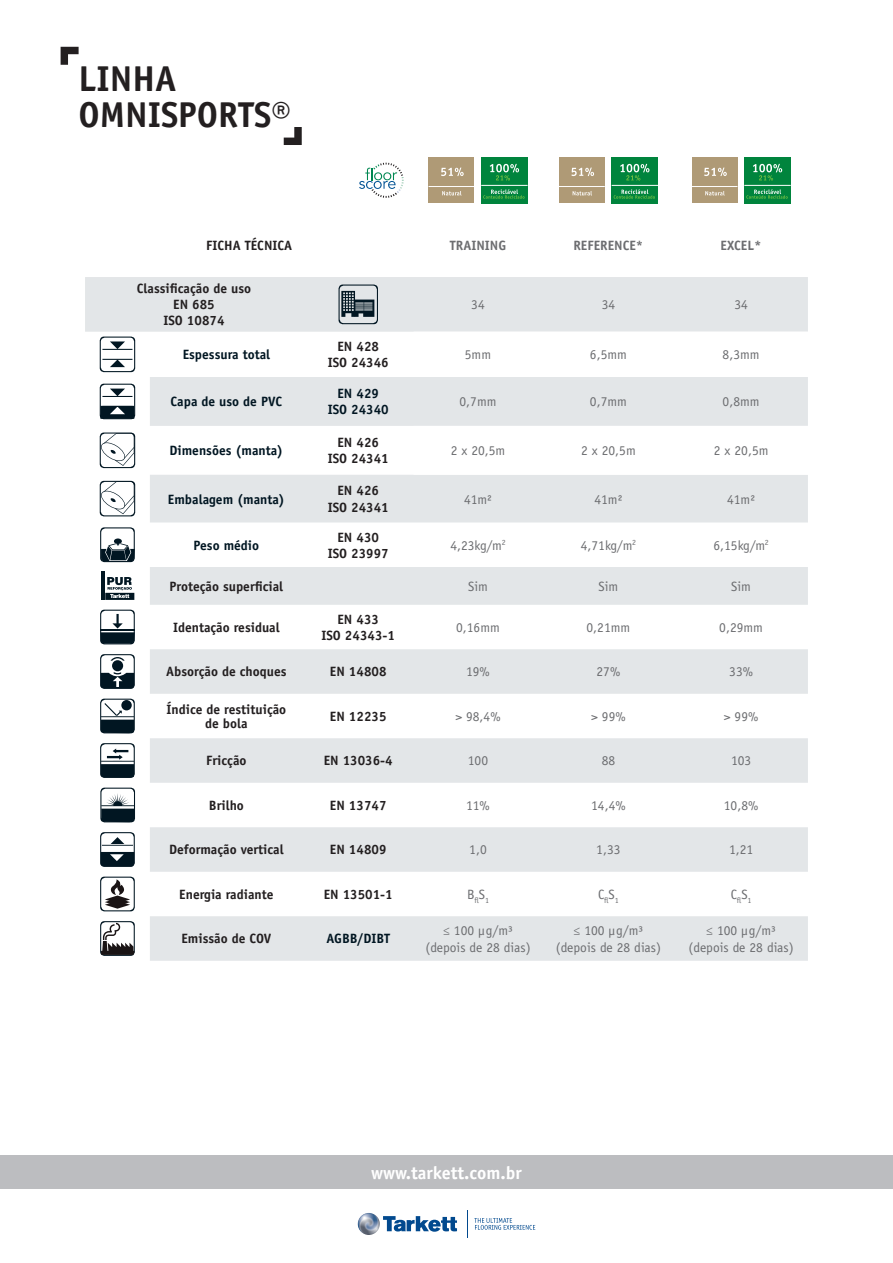
<style>
.page{position:relative;width:893px;height:1263px;background:#fff}
.page>*{position:absolute;margin:0;border:0;box-sizing:border-box;transform-origin:0 0}
.t1{font:700 36px "Officina Sans Std";color:#231f20}
.t2{font:700 18px "Officina Sans Std";color:#fff}
.t3{font:700 13.5px "Officina Sans Std";color:#231f20}
.t4{font:13.5px "Officina Sans Std";color:#6c6d70}
.t5{font:700 13.5px/16.2px "Officina Sans Std";color:#011622;text-align:center}
.t6{font:700 13.5px "Officina Sans Std";color:#6c6d70}
.t7{font:7.8px "Officina Sans Std";color:#6c6d70}
</style>
<div class="page">
<svg style="left:284px;top:127px;width:18px;height:18px"></svg>
<svg style="left:61px;top:47px;width:18px;height:18px"></svg>
<svg style="left:383px;top:1216px;width:74px;height:16px"></svg>
<svg style="left:474px;top:1218px;width:61px;height:12px"></svg>
<img style="left:358px;top:1213px;width:22px;height:22px;border-radius:11px">
<svg style="left:467px;top:1210px;width:1px;height:28px"></svg>
<div style="left:0;top:1155px;width:893px;height:34px;background:#bcbdc0"></div>
<svg style="left:85px;top:277px;width:723px;height:684px;fill:#e3e6e8"></svg>
<svg style="left:414px;top:332px;width:394px;height:45px"></svg>
<svg style="left:414px;top:426px;width:394px;height:49px"></svg>
<svg style="left:359px;top:163px;width:45px;height:35px"></svg>
<div style="left:481px;top:157px;width:46px;height:46px;background:#00843d"></div>
<hr style="left:481px;top:185px;width:47px;height:1px;background:#fff">
<svg style="left:483px;top:189px;width:41px;height:10px"></svg>
<svg style="left:490px;top:164px;width:29px;height:17px"></svg>
<div style="left:428px;top:157px;width:46px;height:46px;background:#af9a76"></div>
<svg style="left:442px;top:191px;width:20px;height:4px"></svg>
<svg style="left:441px;top:168px;width:23px;height:8px"></svg>
<hr style="left:429px;top:186px;width:45px;height:1px;background:#fff">
<div style="left:612px;top:157px;width:46px;height:46px;background:#00843d"></div>
<hr style="left:612px;top:185px;width:46px;height:1px;background:#fff">
<svg style="left:614px;top:189px;width:41px;height:10px"></svg>
<svg style="left:620px;top:164px;width:29px;height:17px"></svg>
<div style="left:559px;top:157px;width:46px;height:46px;background:#af9a76"></div>
<svg style="left:573px;top:191px;width:19px;height:4px"></svg>
<svg style="left:571px;top:168px;width:23px;height:8px"></svg>
<hr style="left:559px;top:186px;width:46px;height:1px;background:#fff">
<div style="left:744px;top:157px;width:47px;height:46px;background:#00843d"></div>
<hr style="left:744px;top:185px;width:47px;height:1px;background:#fff">
<svg style="left:746px;top:189px;width:42px;height:10px"></svg>
<svg style="left:753px;top:164px;width:29px;height:17px"></svg>
<div style="left:692px;top:157px;width:45px;height:46px;background:#af9a76"></div>
<svg style="left:705px;top:191px;width:20px;height:4px"></svg>
<svg style="left:704px;top:168px;width:23px;height:8px"></svg>
<hr style="left:692px;top:186px;width:45px;height:1px;background:#fff">
<svg style="left:339px;top:285px;width:39px;height:39px;background:#879197"></svg>
<svg style="left:100px;top:337px;width:35px;height:35px"></svg>
<hr style="left:102px;top:359px;width:30px;height:1px;background:#011622">
<hr style="left:102px;top:349px;width:30px;height:1px;background:#011622">
<svg style="left:100px;top:384px;width:35px;height:35px"></svg>
<hr style="left:102px;top:406px;width:30px;height:1px;background:#011622">
<hr style="left:102px;top:396px;width:30px;height:1px;background:#011622">
<svg style="left:100px;top:432px;width:35px;height:36px"></svg>
<svg style="left:100px;top:481px;width:35px;height:35px"></svg>
<svg style="left:100px;top:527px;width:35px;height:35px"></svg>
<hr style="left:101px;top:572px;width:3px;height:28px;background:#011622">
<svg style="left:105px;top:577px;width:29px;height:23px"></svg>
<svg style="left:100px;top:610px;width:35px;height:34px"></svg>
<svg style="left:100px;top:654px;width:35px;height:35px"></svg>
<svg style="left:100px;top:699px;width:35px;height:34px"></svg>
<svg style="left:100px;top:743px;width:35px;height:35px"></svg>
<svg style="left:100px;top:788px;width:35px;height:34px"></svg>
<svg style="left:100px;top:832px;width:35px;height:35px"></svg>
<svg style="left:100px;top:877px;width:35px;height:34px"></svg>
<svg style="left:100px;top:921px;width:35px;height:35px"></svg>
<p class="t1" style="left:79px;top:56px;width:100px">LINHA</p>
<p class="t1" style="left:79px;top:92px;width:214px">OMNISPORTS®</p>
<p class="t3" style="left:206px;top:237px;width:87px">FICHA TÉCNICA</p>
<p class="t6" style="left:450px;top:237px;width:58px">TRAINING</p>
<p class="t6" style="left:573px;top:237px;width:71px">REFERENCE*</p>
<p class="t6" style="left:721px;top:237px;width:42px">EXCEL*</p>
<p class="t3" style="left:137px;top:280px;width:116px">Classificação de uso</p>
<p class="t3" style="left:173px;top:296px;width:43px">EN 685</p>
<p class="t3" style="left:163px;top:312px;width:63px">ISO 10874</p>
<p class="t4" style="left:471px;top:297px;width:15px">34</p>
<p class="t4" style="left:602px;top:297px;width:15px">34</p>
<p class="t4" style="left:734px;top:297px;width:15px">34</p>
<p class="t5" style="left:183px;top:346px;width:89px">Espessura total</p>
<p class="t3" style="left:337px;top:338px;width:43px">EN 428</p>
<p class="t3" style="left:328px;top:354px;width:63px">ISO 24346</p>
<p class="t4" style="left:465px;top:347px;width:28px">5mm</p>
<p class="t4" style="left:590px;top:347px;width:38px">6,5mm</p>
<p class="t4" style="left:723px;top:347px;width:38px">8,3mm</p>
<p class="t5" style="left:171px;top:393px;width:113px">Capa de uso de PVC</p>
<p class="t5" style="left:328px;top:385px;width:63px">EN 429<br>ISO 24340</p>
<p class="t4" style="left:459px;top:394px;width:38px">0,7mm</p>
<p class="t4" style="left:590px;top:394px;width:38px">0,7mm</p>
<p class="t4" style="left:723px;top:394px;width:38px">0,8mm</p>
<p class="t5" style="left:170px;top:442px;width:115px">Dimensões (manta)</p>
<p class="t3" style="left:337px;top:434px;width:43px">EN 426</p>
<p class="t3" style="left:328px;top:450px;width:63px">ISO 24341</p>
<p class="t4" style="left:451px;top:443px;width:56px">2 x 20,5m</p>
<p class="t4" style="left:581px;top:443px;width:56px">2 x 20,5m</p>
<p class="t4" style="left:714px;top:443px;width:56px">2 x 20,5m</p>
<p class="t5" style="left:168px;top:491px;width:118px">Embalagem (manta)</p>
<p class="t5" style="left:194px;top:537px;width:67px">Peso médio</p>
<p class="t3" style="left:337px;top:482px;width:43px">EN 426</p>
<p class="t3" style="left:328px;top:499px;width:63px">ISO 24341</p>
<p class="t3" style="left:337px;top:528px;width:43px">EN 430</p>
<p class="t3" style="left:328px;top:545px;width:63px">ISO 23997</p>
<p class="t4" style="left:464px;top:491px;width:29px">41m²</p>
<p class="t4" style="left:594px;top:491px;width:29px">41m²</p>
<p class="t4" style="left:727px;top:491px;width:29px">41m²</p>
<p class="t4" style="left:450px;top:537px;width:57px">4,23kg/m<sup>2</sup></p>
<p class="t4" style="left:581px;top:537px;width:57px">4,71kg/m<sup>2</sup></p>
<p class="t4" style="left:713px;top:537px;width:57px">6,15kg/m<sup>2</sup></p>
<p class="t3" style="left:170px;top:578px;width:115px">Proteção superficial</p>
<p class="t4" style="left:468px;top:578px;width:21px">Sim</p>
<p class="t4" style="left:599px;top:578px;width:21px">Sim</p>
<p class="t4" style="left:731px;top:578px;width:21px">Sim</p>
<p class="t3" style="left:173px;top:619px;width:108px">Identação residual</p>
<p class="t3" style="left:337px;top:611px;width:43px">EN 433</p>
<p class="t3" style="left:321px;top:627px;width:75px">ISO 24343-1</p>
<p class="t4" style="left:456px;top:619px;width:45px">0,16mm</p>
<p class="t4" style="left:587px;top:619px;width:45px">0,21mm</p>
<p class="t4" style="left:719px;top:619px;width:45px">0,29mm</p>
<p class="t3" style="left:166px;top:663px;width:122px">Absorção de choques</p>
<p class="t3" style="left:330px;top:663px;width:58px">EN 14808</p>
<p class="t4" style="left:466px;top:664px;width:25px">19%</p>
<p class="t4" style="left:597px;top:664px;width:25px">27%</p>
<p class="t4" style="left:729px;top:664px;width:25px">33%</p>
<p class="t3" style="left:167px;top:701px;width:121px">Índice de restituição</p>
<p class="t3" style="left:205px;top:714px;width:44px">de bola</p>
<p class="t3" style="left:330px;top:708px;width:58px">EN 12235</p>
<p class="t4" style="left:455px;top:708px;width:47px">&gt; 98,4%</p>
<p class="t4" style="left:591px;top:708px;width:36px">&gt; 99%</p>
<p class="t4" style="left:724px;top:708px;width:36px">&gt; 99%</p>
<p class="t3" style="left:206px;top:752px;width:42px">Fricção</p>
<p class="t3" style="left:324px;top:752px;width:71px">EN 13036-4</p>
<p class="t4" style="left:468px;top:753px;width:22px">100</p>
<p class="t4" style="left:602px;top:753px;width:15px">88</p>
<p class="t4" style="left:731px;top:753px;width:22px">103</p>
<p class="t3" style="left:209px;top:797px;width:37px">Brilho</p>
<p class="t3" style="left:330px;top:797px;width:58px">EN 13747</p>
<p class="t4" style="left:466px;top:797px;width:25px">11%</p>
<p class="t4" style="left:591px;top:797px;width:36px">14,4%</p>
<p class="t4" style="left:724px;top:797px;width:36px">10,8%</p>
<p class="t3" style="left:169px;top:841px;width:116px">Deformação vertical</p>
<p class="t3" style="left:330px;top:841px;width:58px">EN 14809</p>
<p class="t4" style="left:469px;top:842px;width:19px">1,0</p>
<p class="t4" style="left:596px;top:842px;width:26px">1,33</p>
<p class="t4" style="left:729px;top:842px;width:26px">1,21</p>
<p class="t3" style="left:179px;top:886px;width:96px">Energia radiante</p>
<p class="t3" style="left:324px;top:886px;width:71px">EN 13501-1</p>
<p class="t7" style="left:467px;top:896px;width:24px"><sup>B</sup>fl<sup>S</sup>1</p>
<p class="t7" style="left:598px;top:896px;width:22px"><sup>C</sup>fl<sup>S</sup>1</p>
<p class="t7" style="left:731px;top:896px;width:22px"><sup>C</sup>fl<sup>S</sup>1</p>
<p class="t3" style="left:181px;top:930px;width:92px">Emissão de COV</p>
<p class="t5" style="left:326px;top:930px;width:65px">AGBB/DIBT</p>
<p class="t4" style="left:443px;top:923px;width:71px">≤ 100 µg/m³</p>
<p class="t4" style="left:425px;top:939px;width:107px">(depois de 28 dias)</p>
<p class="t4" style="left:573px;top:923px;width:71px">≤ 100 µg/m³</p>
<p class="t4" style="left:556px;top:939px;width:107px">(depois de 28 dias)</p>
<p class="t4" style="left:706px;top:923px;width:71px">≤ 100 µg/m³</p>
<p class="t4" style="left:688px;top:939px;width:107px">(depois de 28 dias)</p>
<p class="t2" style="left:371px;top:1161px;width:152px">www.tarkett.com.br</p>
</div>
